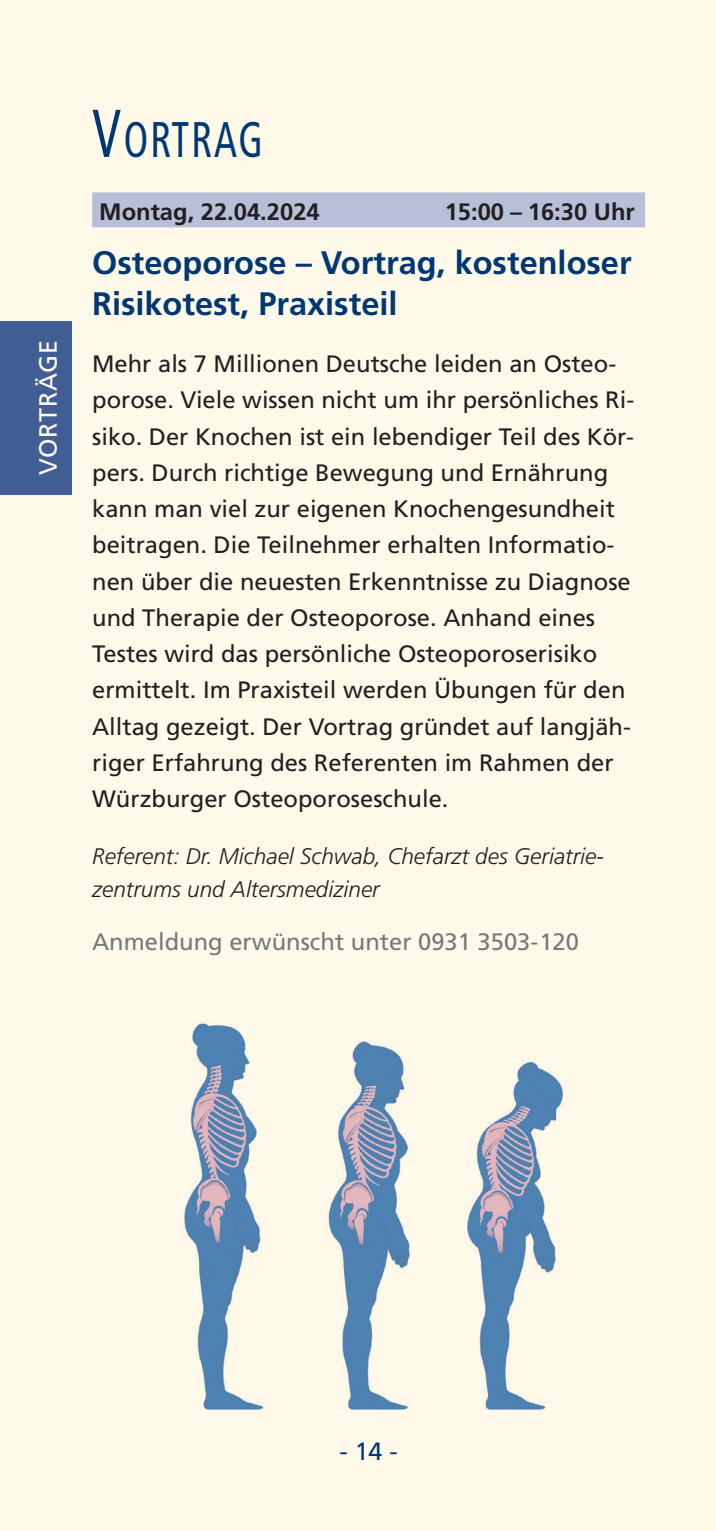
<style>
.page{position:relative;width:716px;height:1531px;background:#fef9e9}
.page>*{position:absolute;margin:0;border:0;box-sizing:border-box;transform-origin:0 0}
.Head_Kurse___Vorträg{font:condensed 50px "Frutiger LT";letter-spacing:.05em;color:#013874;scale:.8 1}
.Kursnamen{font:700 32.5px/40px "Frutiger LT";color:#013874}
.Head_Kurse___Vorträg-2{font:25px "Frutiger LT";letter-spacing:.03em;color:#fefbf1}
.t1{font:25px "Frutiger LT";color:#013874}
.Kurs-_Vortragsbeschr{font:23.75px/36.2px "Frutiger LT";color:#231f20}
.Anmeldung_erwünscht{font:23.75px "Frutiger LT";color:#76787b}
.Kurse-Termine{font:700 23.75px "Frutiger LT";color:#231f20}
.ReferentIn{font:italic 300 22.5px/32.5px "Frutiger LT";color:#231f20}
.s1{font-size:67.5px}
</style>
<div class="page">
<div style="left:0;top:321px;width:72px;height:173px;background:#415f94"></div>
<div style="left:92px;top:192px;width:553px;height:35px;background:#b8c0d9"></div>
<img style="left:143px;top:1022px;width:451px;height:388px">
<p class="Head_Kurse___Vorträg-2" style="left:33px;top:475px;width:137px;rotate:-90deg">VORTRÄGE</p>
<p class="Head_Kurse___Vorträg" style="left:92px;top:110px;width:215px"><span class="s1">V</span>ORTRAG</p>
<p class="Kurse-Termine" style="left:99px;top:198px;width:222px">Montag, 22.04.2024</p>
<p class="Kurse-Termine" style="left:445px;top:198px;width:192px">15:00 – 16:30 Uhr</p>
<p class="Kursnamen" style="left:92px;top:243px;width:541px">Osteoporose – Vortrag, kostenloser<br>Risikotest, Praxisteil</p>
<p class="Kurs-_Vortragsbeschr" style="left:92px;top:346px;width:543px">Mehr als 7 Millionen Deutsche leiden an Osteo&shy;porose. Viele wissen nicht um ihr persönliches Ri&shy;siko. Der Knochen ist ein lebendiger Teil des Kör&shy;pers. Durch richtige Bewegung und Ernährung kann man viel zur eigenen Knochengesundheit beitragen. Die Teilnehmer erhalten Informatio&shy;nen über die neuesten Erkenntnisse zu Diagnose und Therapie der Osteoporose. Anhand eines Testes wird das persönliche Osteoporoserisiko ermittelt. Im Praxisteil werden Übungen für den Alltag gezeigt. Der Vortrag gründet auf langjäh&shy;riger Erfahrung des Referenten im Rahmen der Würzburger Osteoporoseschule.</p>
<p class="ReferentIn" style="left:92px;top:841px;width:512px">Referent: Dr. Michael Schwab, Chefarzt des Geriatrie&shy;zentrums und Altersmediziner</p>
<p class="Anmeldung_erwünscht" style="left:92px;top:927px;width:488px">Anmeldung erwünscht unter 0931 3503-120</p>
<p class="t1" style="left:339px;top:1437px;width:60px">- 14 -</p>
</div>
